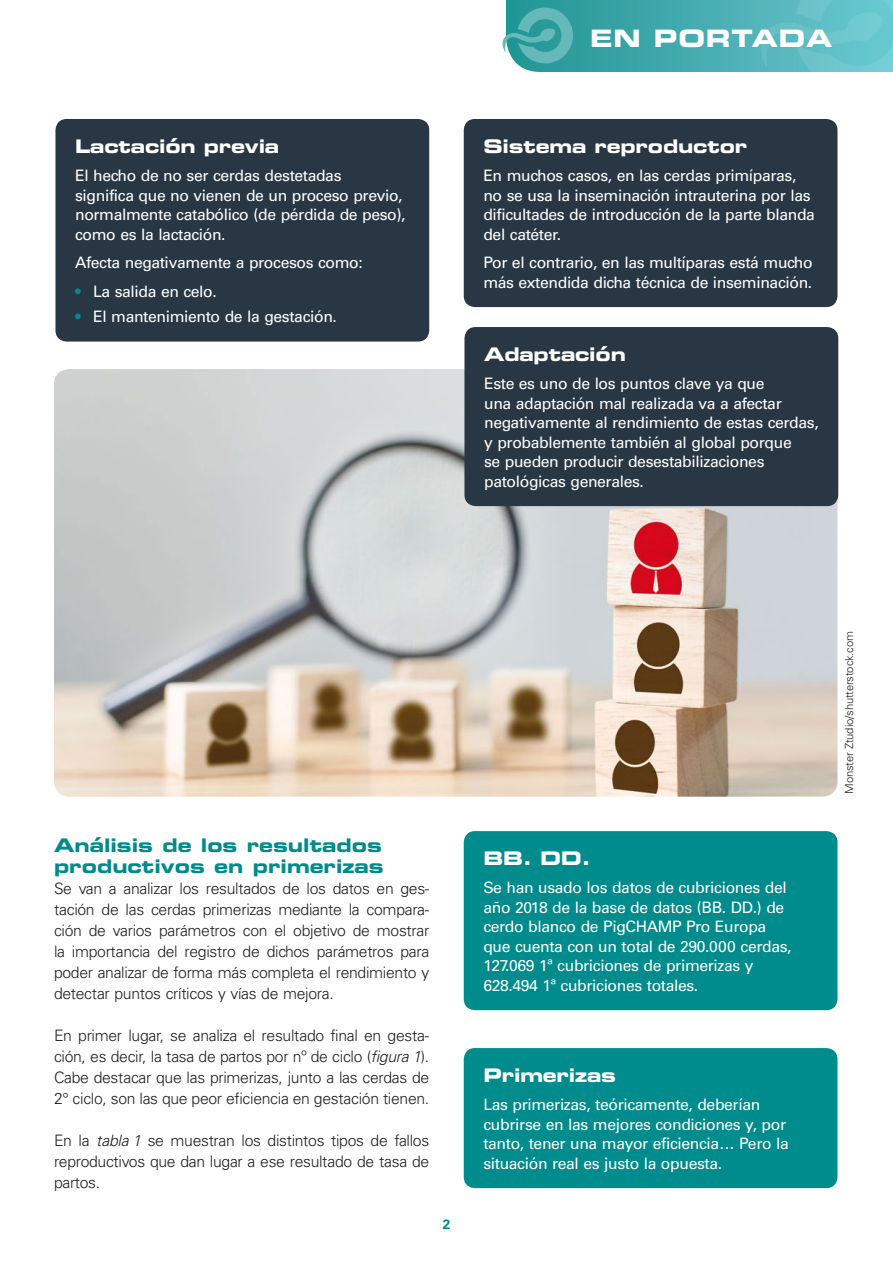
<style>
.page{position:relative;width:893px;height:1263px;background:#fff}
.page>*{position:absolute;margin:0;border:0;box-sizing:border-box;transform-origin:0 0}
.t1{font:24px "Eurostile LT Std Bold Ex 2";letter-spacing:.03em;color:#fff}
.MSD_Despiece_titular{font:18.75px "Eurostile LT Std Bold Ex 2";letter-spacing:-.01em;color:#fff}
.MSD_Apartado_1{font:18.75px/21px "Eurostile LT Std Bold Ex 2";color:#008b8c}
.MSD_Despiece_texto{font:15.75px/19.5px "Univers LT Std";letter-spacing:-.025em;color:#fff}
.MSD_Texto_normal{font:300 15.75px/21px "Univers LT Std";letter-spacing:-.02em;color:#231f20;text-align:justify}
.MSD_Despiee_texto_li{font:15.75px "Univers LT Std";letter-spacing:-.025em;color:#fff}
.t2{font:700 13.5px "Univers LT Std";color:#008b8c}
.MSD_Fuente_foto{font:300 11.25px "Univers LT Std";letter-spacing:-.01em;color:#231f20}
.s1{color:#008b8c}
.s2{font-style:italic}
</style>
<div class="page">
<img style="left:54px;top:369px;width:783px;height:428px">
<svg style="left:503px;top:0;width:390px;height:72px;background:#4fb1b5"></svg>
<div style="left:464px;top:119px;width:373px;height:188px;background:#293745;border-radius:11px"></div>
<div style="left:464px;top:831px;width:373px;height:179px;background:#008b8c;border-radius:11px"></div>
<div style="left:464px;top:1048px;width:373px;height:140px;background:#008b8c;border-radius:11px"></div>
<div style="left:464px;top:327px;width:374px;height:179px;background:#293745;border-radius:11px"></div>
<div style="left:55px;top:119px;width:374px;height:223px;background:#293745;border-radius:11px"></div>
<p class="MSD_Despiece_titular" style="left:75px;top:133px;width:206px">Lactación previa</p>
<p class="MSD_Despiece_texto" style="left:75px;top:166px;width:332px">El hecho de no ser cerdas destetadas<br>significa que no vienen de un proceso previo, normalmente catabólico (de pérdida de peso), como es la lactación.</p>
<p class="MSD_Despiee_texto_li" style="left:75px;top:253px;width:289px">Afecta negativamente a procesos como:</p>
<p class="MSD_Despiece_texto" style="left:75px;top:281px;width:143px"><span class="s1">•</span> La salida en celo.</p>
<p class="MSD_Despiece_texto" style="left:75px;top:307px;width:263px"><span class="s1">•</span> El mantenimiento de la gestación.</p>
<h1 class="t1" style="left:590px;top:22px;width:244px">EN PORTADA</h1>
<p class="MSD_Despiece_titular" style="left:483px;top:133px;width:265px">Sistema reproductor</p>
<p class="MSD_Despiece_texto" style="left:483px;top:166px;width:333px">En muchos casos, en las cerdas primíparas, no se usa la inseminación intrauterina por las dificultades de introducción de la parte blanda del catéter.</p>
<p class="MSD_Despiece_texto" style="left:483px;top:253px;width:331px">Por el contrario, en las multíparas está mucho más extendida dicha técnica de inseminación.</p>
<p class="MSD_Despiece_titular" style="left:484px;top:341px;width:143px">Adaptación</p>
<p class="MSD_Despiece_texto" style="left:484px;top:374px;width:336px">Este es uno de los puntos clave ya que<br>una adaptación mal realizada va a afectar negativamente al rendimiento de estas cerdas, y probablemente también al global porque<br>se pueden producir desestabilizaciones patológicas generales.</p>
<p class="MSD_Apartado_1" style="left:54px;top:834px;width:331px">Análisis de los resultados productivos en primerizas</p>
<p class="MSD_Texto_normal" style="left:54px;top:878px;width:377px">Se van a analizar los resultados de los datos en ges&shy;tación de las cerdas primerizas mediante la compara&shy;ción de varios parámetros con el objetivo de mostrar la importancia del registro de dichos parámetros para poder analizar de forma más completa el rendimiento y detectar puntos críticos y vías de mejora.</p>
<p class="MSD_Texto_normal" style="left:54px;top:1025px;width:377px">En primer lugar, se analiza el resultado final en gesta&shy;ción, es decir, la tasa de partos por nº de ciclo (<span class="s2">figura 1</span>).<br>Cabe destacar que las primerizas, junto a las cerdas de 2° ciclo, son las que peor eficiencia en gestación tienen.</p>
<p class="MSD_Texto_normal" style="left:54px;top:1130px;width:377px">En la <span class="s2">tabla 1</span> se muestran los distintos tipos de fallos reproductivos que dan lugar a ese resultado de tasa de partos.</p>
<p class="t2" style="left:443px;top:1217px;width:9px">2</p>
<p class="MSD_Despiece_titular" style="left:483px;top:845px;width:109px">BB. DD.</p>
<p class="MSD_Despiece_texto" style="left:483px;top:878px;width:310px">Se han usado los datos de cubriciones del año 2018 de la base de datos (BB. DD.) de cerdo blanco de PigCHAMP Pro Europa que cuenta con un total de 290.000 cerdas, 127.069 1ª cubriciones de primerizas y 628.494 1ª cubriciones totales.</p>
<p class="MSD_Despiece_titular" style="left:483px;top:1062px;width:134px">Primerizas</p>
<p class="MSD_Despiece_texto" style="left:483px;top:1095px;width:307px">Las primerizas, teóricamente, deberían cubrirse en las mejores condiciones y, por tanto, tener una mayor eficiencia… Pero la situación real es justo la opuesta.</p>
<p class="MSD_Fuente_foto" style="left:842px;top:794px;width:164px;rotate:-90deg">Monster Ztudio/shutterstock.com</p>
</div>
